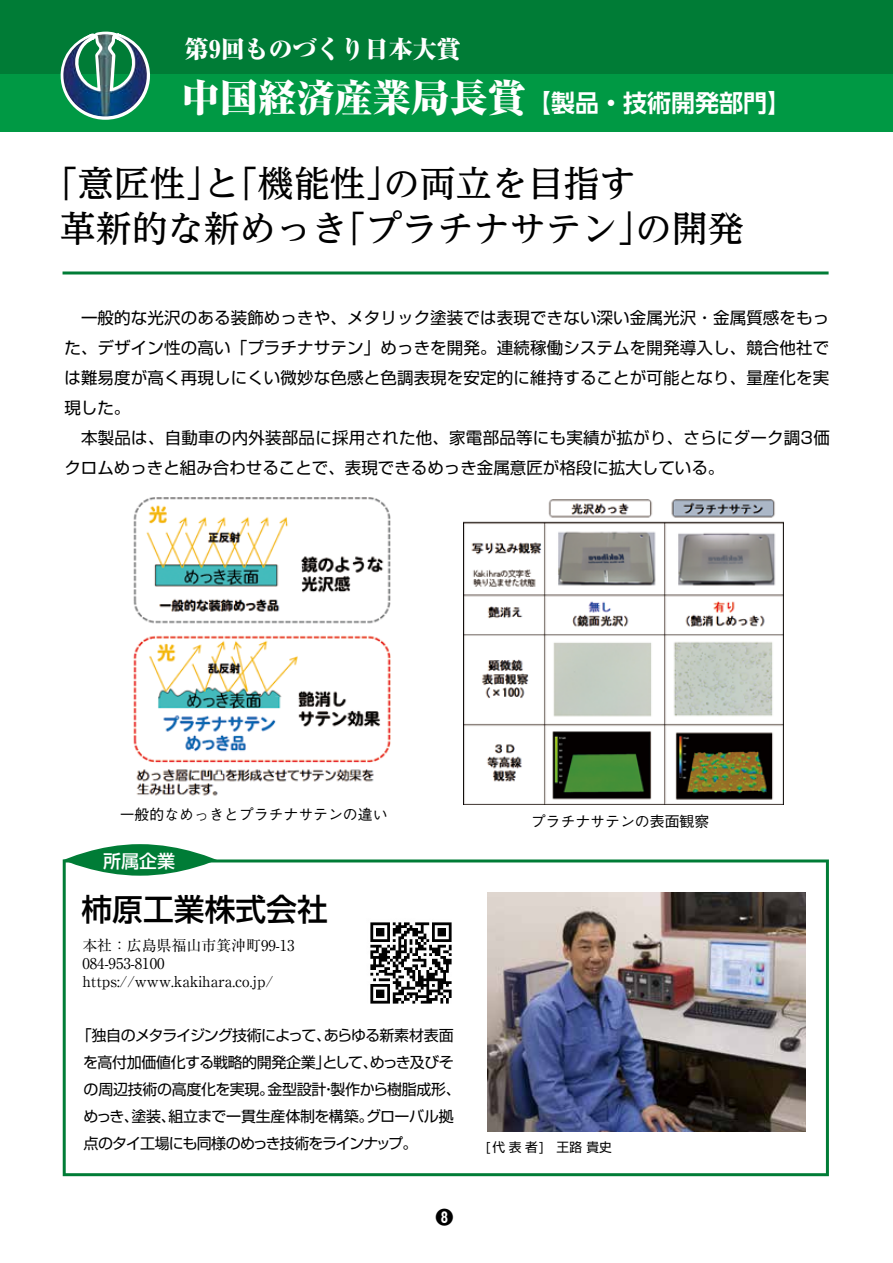
<style>
.page{position:relative;width:893px;height:1263px;background:#fff}
.page>*{position:absolute;margin:0;border:0;box-sizing:border-box;transform-origin:0 0}
.t1{font:500 36px/45px "UD Reimin Pr 6";color:#000}
.t2{font:500 30.9px "UD Shin Go Pr 6";color:#000}
.t3{font:700 24px "UD Shin Go Pr 6 De";color:#fff}
.t4{font:800 expanded 24px "Ryumin Pr 6";color:#fff}
.t5{font:500 18px "UD Shin Go Pr 6";color:#fff}
.t6{font:700 18px "Gothic MB101 Pr 6";color:#000}
.t7{font:16.5px/30px "Shin Go Pr 6";letter-spacing:.01em;color:#000}
.t8{font:15px/27px "Shin Go Pr 6";letter-spacing:-.04em;color:#000}
.t9{font:14.85px/17.9px "Ryumin Pr 6";color:#000}
.t10{font:500 14.85px "Gothic BBB Pr 6";color:#000}
.t11{font:12.75px "Shin Go Pr 6";letter-spacing:.14em;color:#000}
.s1{font-family:"Ryumin Pr 6";font-weight:800;font-stretch:expanded;font-size:38.25px}
</style>
<div class="page">
<div style="left:0;top:0;width:893px;height:132px;background:#094"></div>
<div style="left:0;top:0;width:893px;height:73px;background:#007c36"></div>
<svg style="left:55px;top:31px;width:187px;height:89px"></svg>
<img style="left:62px;top:34px;width:86px;height:82px">
<img style="left:133px;top:497px;width:258px;height:299px">
<img style="left:463px;top:499px;width:320px;height:305px">
<hr style="left:63px;top:271px;width:766px;height:3px;background:#007c36">
<svg style="left:63px;top:859px;width:766px;height:317px"></svg>
<svg style="left:63px;top:844px;width:154px;height:32px;background:#2b9258"></svg>
<h3 class="t4" style="left:185px;top:30px;width:277px">第9回ものづくり日本大賞</h3>
<h3 class="t3" style="left:182px;top:83px;width:611px"><span class="s1">中国経済産業局長賞</span>【製品・技術開発部門】</h3>
<h1 class="t1" style="left:60px;top:160px;width:686px">｢意匠性｣と｢機能性｣の両立を目指す<br>革新的な新めっき｢プラチナサテン｣の開発</h1>
<p class="t7" style="left:64px;top:301px;width:767px">　一般的な光沢のある装飾めっきや、メタリック塗装では表現できない深い金属光沢・金属質感をもった、デザイン性の高い「プラチナサテン」めっきを開発。連続稼働システムを開発導入し、競合他社では難易度が高く再現しにくい微妙な色感と色調表現を安定的に維持することが可能となり、量産化を実現した。<br>　本製品は、自動車の内外装部品に採用された他、家電部品等にも実績が拡がり、さらにダーク調3価クロムめっきと組み合わせることで、表現できるめっき金属意匠が格段に拡大している。</p>
<p class="t10" style="left:120px;top:803px;width:269px">一般的なめっきとプラチナサテンの違い</p>
<p class="t10" style="left:531px;top:809px;width:180px">プラチナサテンの表面観察</p>
<p class="t5" style="left:103px;top:846px;width:74px">所属企業</p>
<h2 class="t2" style="left:81px;top:884px;width:248px">柿原工業株式会社</h2>
<p class="t9" style="left:82px;top:936px;width:214px">本社：広島県福山市箕沖町99-13<br>084-953-8100 https://www.kakihara.co.jp/</p>
<p class="t8" style="left:83px;top:1021px;width:379px;text-indent:-7px">「独自のメタライジング技術によって、あらゆる新素材表面を高付加価値化する戦略的開発企業」として、めっき及びその周辺技術の高度化を実現。金型設計・製作から樹脂成形、めっき、塗装、組立まで一貫生産体制を構築。グローバル拠点のタイ工場にも同様のめっき技術をラインナップ。</p>
<p class="t6" style="left:435px;top:1202px;width:19px">❽</p>
<p class="t11" style="left:486px;top:1136px;width:127px">[代表者]　王路 貴史</p>
</div>
